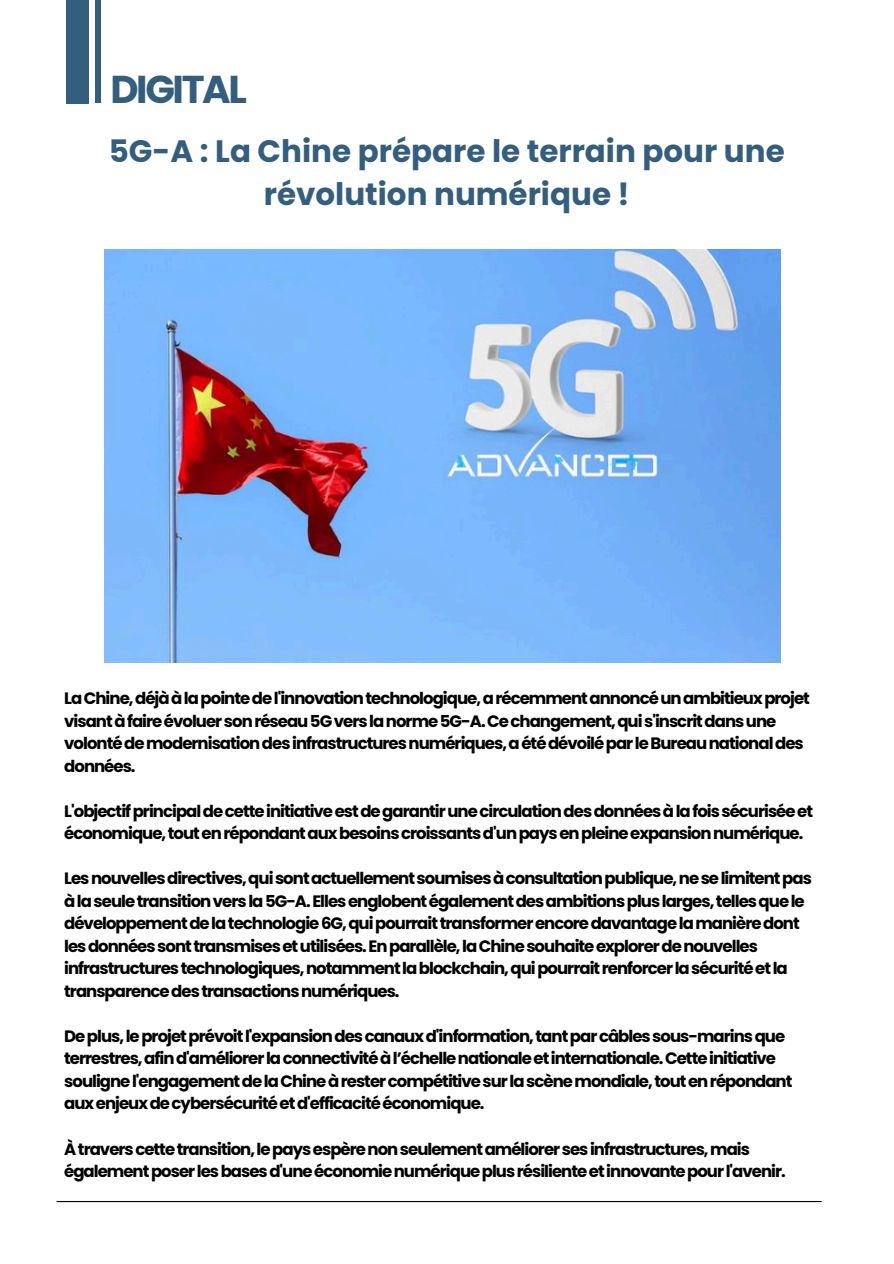
<style>
.page{position:relative;width:894px;height:1264px;background:#fff}
.page>*{position:absolute;margin:0;border:0;box-sizing:border-box;transform-origin:0 0}
.t1{font:700 38.85px "Poppins";letter-spacing:-.06em;color:#345e7d}
.t2{font:700 30.9px/42.8px "Poppins";color:#345e7d;text-align:center}
.t3{font:700 16.5px/22.5px "Poppins";letter-spacing:-.06em;color:#000}
</style>
<div class="page">
<hr style="left:56px;top:1200px;width:765px;height:2px;background:#000">
<div style="left:67px;top:0;width:22px;height:104px;background:#345e7d"></div>
<hr style="left:96px;top:0;width:4px;height:102px;background:#345e7d">
<img style="left:105px;top:249px;width:675px;height:413px">
<p class="t1" style="left:110px;top:62px;width:138px">DIGITAL</p>
<h2 class="t2" style="left:109px;top:130px;width:677px">5G-A : La Chine prépare le terrain pour une révolution numérique !</h2>
<p class="t3" style="left:64px;top:687px;width:747px">LaChine,déjààlapointedel'innovationtechnologique,arécemmentannoncéunambitieuxprojet visantàfaireévoluersonréseau5Gverslanorme5G-A.Cechangement,quis'inscritdansune volontédemodernisationdesinfrastructuresnumériques,aétédévoiléparleBureaunationaldes données.</p>
<p class="t3" style="left:64px;top:799px;width:750px">L'objectifprincipaldecetteinitiativeestdegarantirunecirculationdesdonnéesàlafoissécuriséeet économique,toutenrépondantauxbesoinscroissantsd'unpaysenpleineexpansionnumérique.</p>
<p class="t3" style="left:64px;top:867px;width:749px">Lesnouvellesdirectives,quisontactuellementsoumisesàconsultationpublique,neselimitentpas àlaseuletransitionversla5G-A.Ellesenglobentégalementdesambitionspluslarges,tellesquele développementdelatechnologie6G,quipourraittransformerencoredavantagelamanièredont lesdonnéessonttransmisesetutilisées.Enparallèle,laChinesouhaiteexplorerdenouvelles infrastructurestechnologiques,notammentlablockchain,quipourraitrenforcerlasécuritéetla transparencedestransactionsnumériques.</p>
<p class="t3" style="left:64px;top:1024px;width:729px">Deplus,leprojetprévoitl'expansiondescanauxd'information,tantparcâblessous-marinsque terrestres,afind'améliorerlaconnectivitéàl’échellenationaleetinternationale.Cetteinitiative soulignel'engagementdelaChineàrestercompétitivesurlascènemondiale,toutenrépondant auxenjeuxdecybersécuritéetd'efficacitééconomique.</p>
<p class="t3" style="left:64px;top:1137px;width:723px">Àtraverscettetransition,lepaysespèrenonseulementaméliorersesinfrastructures,mais égalementposerlesbasesd'uneéconomienumériqueplusrésilienteetinnovantepourl'avenir.</p>
</div>
